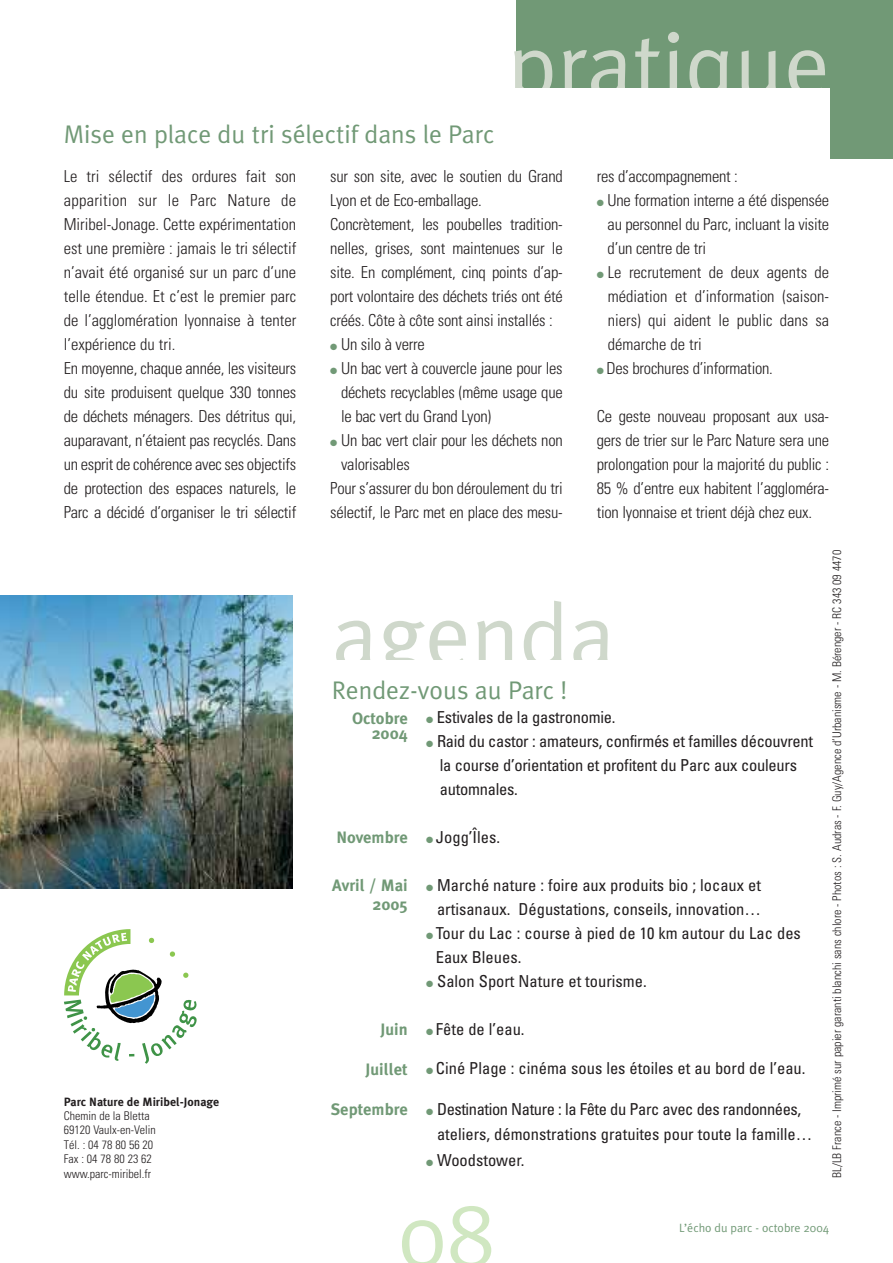
<style>
.page{position:relative;width:893px;height:1263px;background:#fff}
.page>*{position:absolute;margin:0;border:0;box-sizing:border-box;transform-origin:0 0}
.t1{font:91.05px "Meta Plus Normal";color:#cfd8cb}
.t2{font:91.05px "Meta Plus Normal";color:#d0e7c1}
.t3{font:25.5px "Meta Plus Normal";color:#719976}
.t4{font:300 condensed 16.5px/24px "Univers";letter-spacing:-.015em;color:#231f20;text-align:justify}
.t5{font:condensed 16.5px/24px "Univers";color:#231f20}
.t6{font:700 16.5px/15px "Meta Plus";color:#719976;text-align:right}
.t7{font:300 condensed 12px/14.4px "Univers";color:#231f20}
.t8{font:700 12px "Meta Plus";color:#231f20}
.t9{font:12px "Meta Plus Normal";color:#719976}
.s1{color:#719976}
</style>
<div class="page">
<div style="left:516px;top:0;width:377px;height:158px;background:#719976"></div>
<div style="left:336px;top:89px;width:493px;height:87px;background:#fff"></div>
<svg style="left:64px;top:929px;width:133px;height:135px"></svg>
<img style="left:0;top:596px;width:292px;height:292px">
<h1 class="t1" style="left:507px;top:32px;width:324px">pratique</h1>
<h2 class="t3" style="left:64px;top:125px;width:432px">Mise en place du tri sélectif dans le Parc</h2>
<p class="t4" style="left:64px;top:165px;width:234px;text-align:left">Le tri sélectif des ordures fait son apparition sur le Parc Nature de Miribel-Jonage. Cette expérimentation est une première : jamais le tri sélectif n’avait été organisé sur un parc d’une telle étendue. Et c’est le premier parc de l’agglomération lyonnaise à tenter l’expérience du tri.<br>En moyenne, chaque année, les visiteurs du site produisent quelque 330 tonnes de déchets ménagers. Des détritus qui, auparavant, n’étaient pas recyclés. Dans un esprit de cohérence avec ses objectifs de protection des espaces naturels, le Parc a décidé d’organiser le tri sélectif</p>
<p class="t4" style="left:330px;top:165px;width:234px;text-align:left">sur son site, avec le soutien du Grand Lyon et de Eco-emballage.<br>Concrètement, les poubelles tradition&shy;nelles, grises, sont maintenues sur le site. En complément, cinq points d’ap&shy;port volontaire des déchets triés ont été créés. Côte à côte sont ainsi installés :</p>
<p class="t4" style="left:330px;top:333px;width:96px"><span class="s1">●</span> Un silo à verre</p>
<p class="t4" style="left:341px;top:357px;width:223px;text-indent:-11px"><span class="s1">●</span> Un bac vert à couvercle jaune pour les déchets recyclables (même usage que le bac vert du Grand Lyon)</p>
<p class="t4" style="left:330px;top:429px;width:234px"><span class="s1">●</span> Un bac vert clair pour les déchets non</p>
<p class="t4" style="left:341px;top:453px;width:70px">valorisables</p>
<p class="t4" style="left:330px;top:477px;width:234px">Pour s’assurer du bon déroulement du tri</p>
<p class="t4" style="left:330px;top:501px;width:234px">sélectif, le Parc met en place des mesu-</p>
<p class="t4" style="left:597px;top:165px;width:143px">res d’accompagnement :</p>
<p class="t4" style="left:608px;top:189px;width:223px;text-indent:-11px"><span class="s1">●</span> Une formation interne a été dispensée au personnel du Parc, incluant la visite d’un centre de tri</p>
<p class="t4" style="left:608px;top:261px;width:223px;text-indent:-11px"><span class="s1">●</span> Le recrutement de deux agents de médiation et d’information (saison&shy;niers) qui aident le public dans sa démarche de tri</p>
<p class="t4" style="left:597px;top:357px;width:178px"><span class="s1">●</span> Des brochures d’information.</p>
<p class="t4" style="left:597px;top:405px;width:234px">Ce geste nouveau proposant aux usa&shy;gers de trier sur le Parc Nature sera une prolongation pour la majorité du public :<br>85 % d’entre eux habitent l’aggloméra&shy;tion lyonnaise et trient déjà chez eux.</p>
<p class="t8" style="left:64px;top:1098px;width:157px">Parc Nature de Miribel-Jonage</p>
<p class="t7" style="left:64px;top:1110px;width:93px">Chemin de la Bletta<br>69120 Vaulx-en-Velin<br>Tél. : 04 78 80 56 20<br>Fax : 04 78 80 23 62 www.parc-miribel.fr</p>
<h1 class="t1" style="left:332px;top:602px;width:285px">agenda</h1>
<h2 class="t3" style="left:332px;top:681px;width:237px">Rendez-vous au Parc !</h2>
<p class="t5" style="left:426px;top:707px;width:191px"><span class="s1">●</span> Estivales de la gastronomie.</p>
<p class="t5" style="left:440px;top:731px;width:375px;text-indent:-14px"><span class="s1">●</span> Raid du castor : amateurs, confirmés et familles découvrent la course d’orientation et profitent du Parc aux couleurs automnales.</p>
<p class="t5" style="left:426px;top:827px;width:76px"><span class="s1">●</span> Jogg’Îles.</p>
<p class="t5" style="left:426px;top:875px;width:336px;text-align:right"><span class="s1">●</span> Marché nature : foire aux produits bio ; locaux et artisanaux. Dégustations, conseils, innovation…</p>
<p class="t5" style="left:436px;top:923px;width:367px;text-indent:-10px"><span class="s1">●</span> Tour du Lac : course à pied de 10 km autour du Lac des<br>Eaux Bleues.</p>
<p class="t5" style="left:426px;top:971px;width:222px"><span class="s1">●</span> Salon Sport Nature et tourisme.</p>
<p class="t5" style="left:426px;top:1019px;width:100px"><span class="s1">●</span> Fête de l’eau.</p>
<p class="t5" style="left:426px;top:1058px;width:381px"><span class="s1">●</span> Ciné Plage : cinéma sous les étoiles et au bord de l’eau.</p>
<p class="t5" style="left:437px;top:1098px;width:377px;line-height:25.5px;text-indent:-11px"><span class="s1">●</span> Destination Nature : la Fête du Parc avec des randonnées, ateliers, démonstrations gratuites pour toute la famille…</p>
<p class="t5" style="left:426px;top:1149px;width:100px"><span class="s1">●</span> Woodstower.</p>
<p class="t6" style="left:352px;top:713px;width:57px">Octobre<br>2004</p>
<p class="t6" style="left:336px;top:831px;width:73px">Novembre</p>
<p class="t6" style="left:332px;top:877px;width:77px;line-height:19.5px">Avril / Mai<br>2005</p>
<p class="t6" style="left:380px;top:1023px;width:29px">Juin</p>
<p class="t6" style="left:365px;top:1064px;width:44px">Juillet</p>
<p class="t6" style="left:331px;top:1103px;width:78px">Septembre</p>
<p class="t7" style="left:831px;top:1178px;width:629px;rotate:-90deg">BL/LB France - Imprimé sur papier garanti blanchi sans chlore - Photos : S. Audras - F. Guy/Agence d’Urbanisme - M. Bérenger - RC 343 09 4470</p>
<h1 class="t2" style="left:398px;top:1202px;width:99px">08</h1>
<p class="t9" style="left:679px;top:1224px;width:152px">L’écho du parc - octobre 2004</p>
</div>
